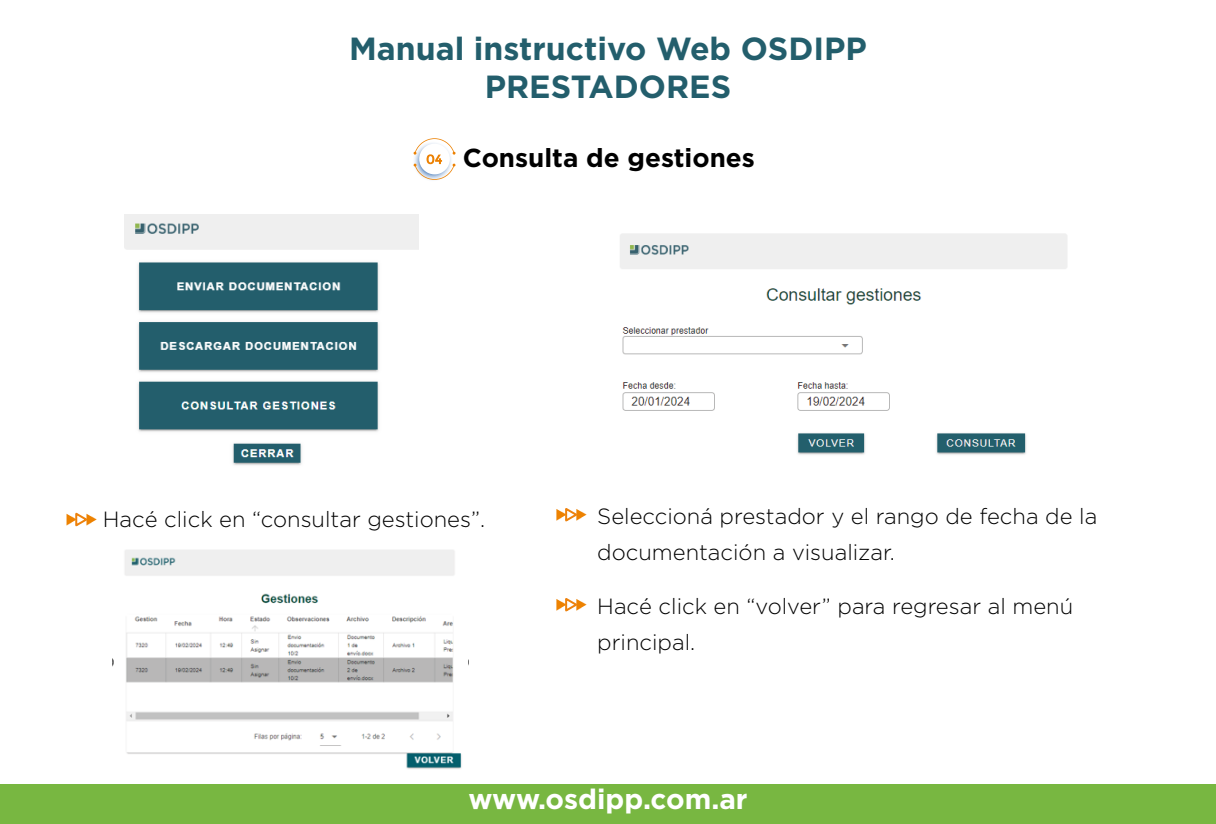
<style>
.page{position:relative;width:1216px;height:824px;background:#fff}
.page>*{position:absolute;margin:0;border:0;box-sizing:border-box;transform-origin:0 0}
.t1{font:700 32px/38.4px "Gotham";color:#235e6c;text-align:center}
.t2{font:700 28px "Gotham";color:#fff}
.t3{font:700 26px "Gotham";color:#000}
.t4{font:300 22px/36px "Gotham";color:#000}
</style>
<div class="page">
<div style="left:0;top:784px;width:1216px;height:40px;background:#78b741"></div>
<div style="left:412px;top:140px;width:41px;height:42px;background:#fafbfd;border-radius:50%"></div>
<svg style="left:413px;top:138px;width:43px;height:42px"></svg>
<img style="left:124px;top:215px;width:294px;height:250px">
<svg style="left:67px;top:512px;width:30px;height:15px"></svg>
<img style="left:620px;top:233px;width:447px;height:222px">
<svg style="left:556px;top:508px;width:30px;height:14px"></svg>
<img style="left:112px;top:550px;width:357px;height:219px">
<svg style="left:556px;top:598px;width:30px;height:14px"></svg>
<h1 class="t1" style="left:349px;top:28px;width:519px">Manual instructivo Web OSDIPP<br>PRESTADORES</h1>
<p class="t3" style="left:463px;top:143px;width:294px">Consulta de gestiones</p>
<p class="t4" style="left:103px;top:501px;width:384px">Hacé click en “consultar gestiones”.</p>
<p class="t4" style="left:597px;top:498px;width:502px">Seleccioná prestador y el rango de fecha de la documentación a visualizar.</p>
<p class="t4" style="left:597px;top:588px;width:477px">Hacé click en “volver” para regresar al menú principal.</p>
<p class="t2" style="left:468px;top:783px;width:281px">www.osdipp.com.ar</p>
</div>
